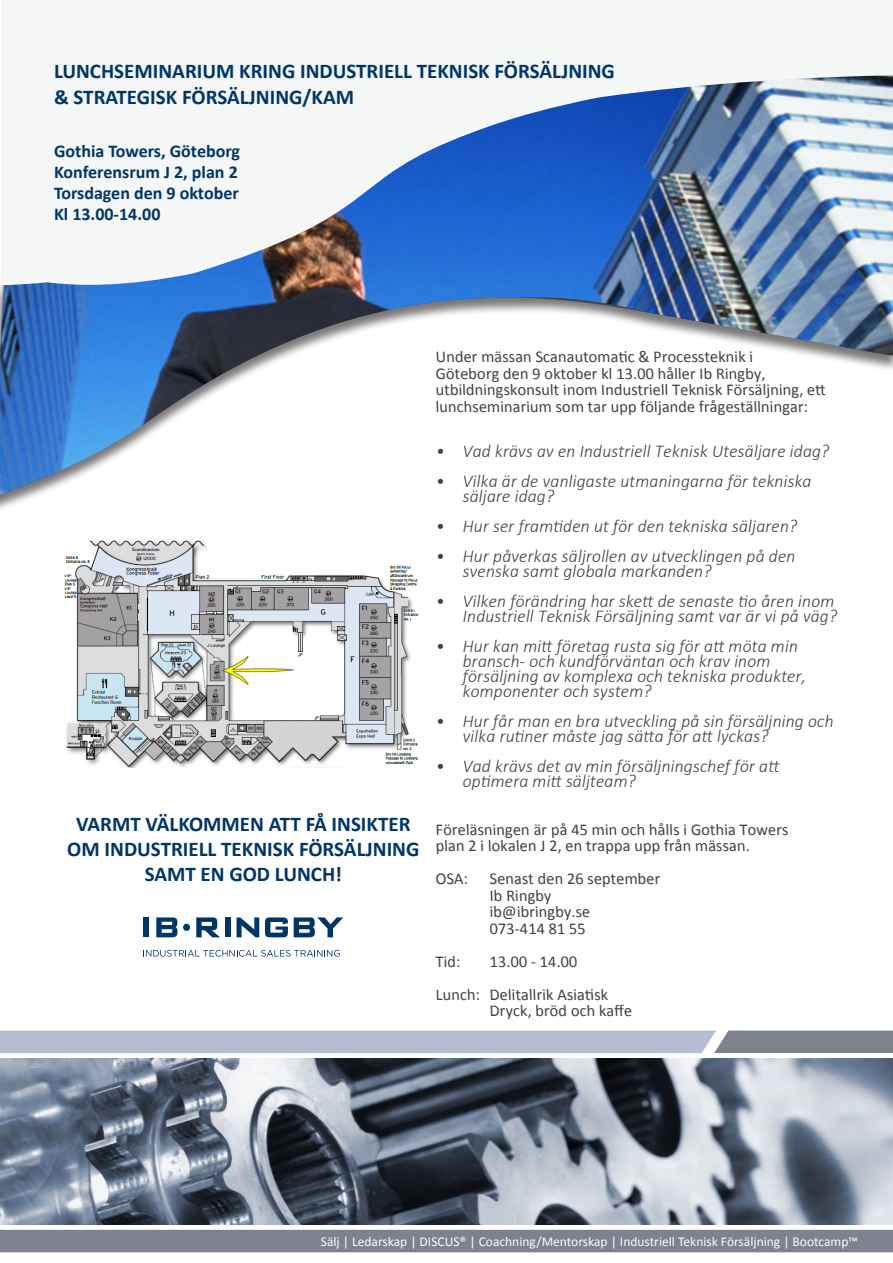
<style>
.page{position:relative;width:893px;height:1263px;background:#fff}
.page>*{position:absolute;margin:0;border:0;box-sizing:border-box;transform-origin:0 0}
.t1{font:700 21px "Calibri";color:#003568}
.t2{font:italic 300 18px/15px "Calibri";color:#414243}
.t3{font:700 18px "Calibri";color:#003568}
.t4{font:16.5px/16.5px "Calibri";color:#414243}
.t5{font:13.5px "Calibri";color:#fbfdf8}
</style>
<div class="page">
<div style="left:0;top:1230px;width:893px;height:22px;background:#7e828f"></div>
<div style="left:2px;top:0;width:891px;height:286px;background:#f5f7f7"></div>
<img style="left:1px;top:1058px;width:891px;height:166px">
<img style="left:64px;top:540px;width:355px;height:228px">
<svg style="left:0;top:1030px;width:893px;height:23px;background:#abb5c6"></svg>
<div style="left:144px;top:917px;width:5px;height:20px;background:#003568"></div>
<svg style="left:156px;top:917px;width:21px;height:20px"></svg>
<svg style="left:183px;top:924px;width:7px;height:7px"></svg>
<svg style="left:196px;top:917px;width:24px;height:20px"></svg>
<div style="left:225px;top:917px;width:5px;height:20px;background:#003568"></div>
<svg style="left:237px;top:917px;width:22px;height:20px"></svg>
<svg style="left:265px;top:917px;width:23px;height:20px"></svg>
<svg style="left:294px;top:917px;width:49px;height:20px"></svg>
<svg style="left:143px;top:950px;width:197px;height:7px"></svg>
<img style="left:0;top:75px;width:893px;height:420px">
<p class="t1" style="left:54px;top:58px;width:562px">LUNCHSEMINARIUM KRING INDUSTRIELL TEKNISK FÖRSÄLJNING</p>
<p class="t1" style="left:54px;top:83px;width:302px">&amp; STRATEGISK FÖRSÄLJNING/KAM</p>
<p class="t3" style="left:54px;top:139px;width:188px">Gothia Towers, Göteborg</p>
<p class="t3" style="left:54px;top:160px;width:185px">Konferensrum J 2, plan 2</p>
<p class="t3" style="left:54px;top:181px;width:186px">Torsdagen den 9 oktober</p>
<p class="t3" style="left:54px;top:202px;width:108px">Kl 13.00-14.00</p>
<p class="t1" style="left:76px;top:810px;width:336px">VARMT VÄLKOMMEN ATT FÅ INSIKTER</p>
<p class="t1" style="left:67px;top:835px;width:354px">OM INDUSTRIELL TEKNISK FÖRSÄLJNING</p>
<p class="t1" style="left:145px;top:860px;width:199px">SAMT EN GOD LUNCH!</p>
<p class="t4" style="left:436px;top:348px;width:320px">Under mässan Scanautomatic &amp; Processteknik i</p>
<p class="t4" style="left:436px;top:365px;width:332px">Göteborg den 9 oktober kl 13.00 håller Ib Ringby,</p>
<p class="t4" style="left:436px;top:381px;width:392px">utbildningskonsult inom Industriell Teknisk Försäljning, ett lunchseminarium som tar upp följande frågeställningar:</p>
<p class="t2" style="left:436px;top:443px;width:395px">• Vad krävs av en Industriell Teknisk Utesäljare idag?</p>
<p class="t2" style="left:463px;top:473px;width:351px;text-indent:-27px">• Vilka är de vanligaste utmaningarna för tekniska säljare idag?</p>
<p class="t2" style="left:436px;top:518px;width:363px">• Hur ser framtiden ut för den tekniska säljaren?</p>
<p class="t2" style="left:463px;top:548px;width:335px;text-indent:-27px">• Hur påverkas säljrollen av utvecklingen på den svenska samt globala markanden?</p>
<p class="t2" style="left:436px;top:593px;width:403px;text-align:right">• Vilken förändring har skett de senaste tio åren inom<br>Industriell Teknisk Försäljning samt var är vi på väg?</p>
<p class="t2" style="left:463px;top:638px;width:345px;text-indent:-27px">• Hur kan mitt företag rusta sig för att möta min bransch- och kundförväntan och krav inom försäljning av komplexa och tekniska produkter, komponenter och system?</p>
<p class="t2" style="left:463px;top:713px;width:373px;text-indent:-27px">• Hur får man en bra utveckling på sin försäljning och vilka rutiner måste jag sätta för att lyckas?</p>
<p class="t2" style="left:463px;top:758px;width:319px;text-indent:-27px">• Vad krävs det av min försäljningschef för att optimera mitt säljteam?</p>
<p class="t4" style="left:436px;top:821px;width:355px">Föreläsningen är på 45 min och hålls i Gothia Towers</p>
<p class="t4" style="left:436px;top:837px;width:316px">plan 2 i lokalen J 2, en trappa upp från mässan.</p>
<p class="t4" style="left:436px;top:870px;width:35px">OSA:</p>
<p class="t4" style="left:490px;top:870px;width:173px">Senast den 26 september</p>
<p class="t4" style="left:490px;top:887px;width:64px">Ib Ringby</p>
<p class="t4" style="left:490px;top:903px;width:103px">ib@ibringby.se</p>
<p class="t4" style="left:490px;top:920px;width:98px">073-414 81 55</p>
<p class="t4" style="left:436px;top:953px;width:27px">Tid:</p>
<p class="t4" style="left:490px;top:953px;width:90px">13.00 - 14.00</p>
<p class="t4" style="left:436px;top:986px;width:175px">Lunch: Delitallrik Asiatisk</p>
<p class="t4" style="left:490px;top:1002px;width:145px">Dryck, bröd och kaffe</p>
<p class="t5" style="left:321px;top:1233px;width:539px">Sälj | Ledarskap | DISCUS® | Coachning/Mentorskap | Industriell Teknisk Försäljning | Bootcamp™</p>
</div>
